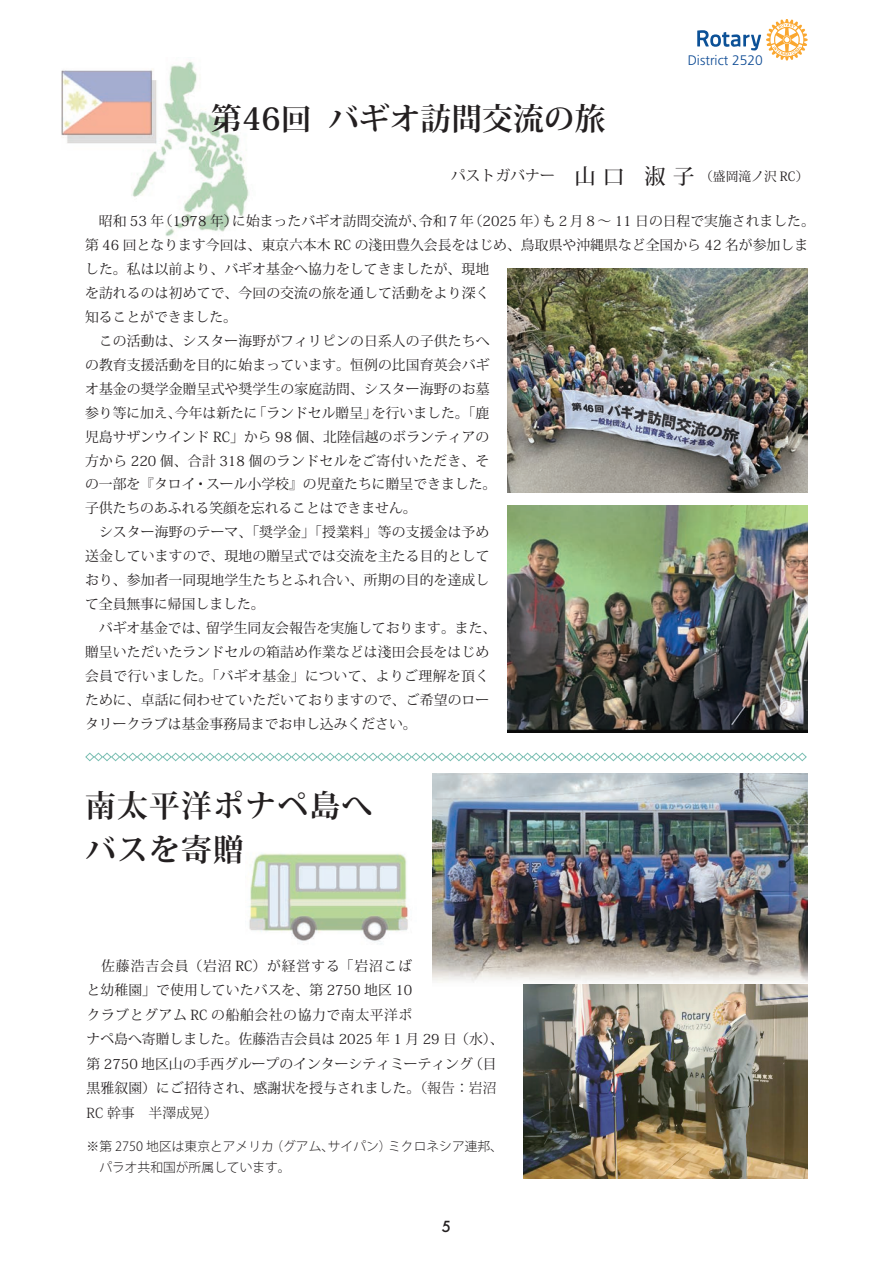
<style>
.page{position:relative;width:893px;height:1263px;background:#fff}
.page>*{position:absolute;margin:0;border:0;box-sizing:border-box;transform-origin:0 0}
.t1{font:700 30.9px/43.7px "Koz Min Pro";letter-spacing:.04em;color:#231f20}
.t2{font:700 30.9px "Koz Min Pro";color:#231f20}
.t3{font:500 14.85px "Futura";color:#231f20}
.t4{font:13.8px/23.9px "Koz Min Pro";letter-spacing:.01em;color:#231f20}
.t5{font:300 13.8px "Frutiger LT Std";color:#0f4c95}
.t6{font:300 12.75px/20.2px "Koz Go Pro";color:#231f20}
.t7{font:12.75px "Koz Min Pr 6 N";color:#231f20}
.s1{font-size:14.85px}
.s2{font-weight:500;font-size:21.3px}
.s3{font-weight:300}
</style>
<div class="page">
<img style="left:433px;top:774px;width:375px;height:211px">
<svg style="left:697px;top:19px;width:111px;height:41px"></svg>
<img style="left:61px;top:62px;width:188px;height:174px">
<img style="left:249px;top:853px;width:159px;height:91px">
<svg style="left:85px;top:752px;width:722px;height:10px"></svg>
<img style="left:508px;top:269px;width:300px;height:223px">
<img style="left:508px;top:505px;width:300px;height:227px">
<img style="left:523px;top:985px;width:285px;height:194px">
<p class="t5" style="left:688px;top:52px;width:77px">District 2520</p>
<h1 class="t2" style="left:211px;top:96px;width:396px">第46回 バギオ訪問交流の旅</h1>
<p class="t7" style="left:451px;top:169px;width:359px"><span class="s1">パストガバナー</span> <span class="s2">山口 淑子</span>（盛岡滝ノ沢 RC）</p>
<p class="t4" style="left:85px;top:209px;width:731px">　昭和 53 年（1978 年）に始まったバギオ訪問交流が、令和７年（2025 年）も２月８～ 11 日の日程で実施されました。第 46 回となります今回は、東京六本木 RC の淺田豊久会長をはじめ、鳥取県や沖縄県など全国から 42 名が参加しました。私は以前より、バギオ基金へ協力をしてきましたが、現地<br>を訪れるのは初めてで、今回の交流の旅を通して活動をより深く<br>知ることができました。<br>　この活動は、シスター海野がフィリピンの日系人の子供たちへ<br>の教育支援活動を目的に始まっています。恒例の比国育英会バギ<br>オ基金の奨学金贈呈式や奨学生の家庭訪問、シスター海野のお墓<br>参り等に加え、今年は新たに「ランドセル贈呈」を行いました。「鹿<br>児島サザンウインド RC」から 98 個、北陸信越のボランティアの<br>方から 220 個、合計 318 個のランドセルをご寄付いただき、そ<br>の一部を『タロイ・スール小学校』の児童たちに贈呈できました。<br>子供たちのあふれる笑顔を忘れることはできません。<br>　シスター海野のテーマ、「奨学金」「授業料」等の支援金は予め<br>送金していますので、現地の贈呈式では交流を主たる目的として<br>おり、参加者一同現地学生たちとふれ合い、所期の目的を達成し<br>て全員無事に帰国しました。<br>　バギオ基金では、留学生同友会報告を実施しております。また、<br>贈呈いただいたランドセルの箱詰め作業などは淺田会長をはじめ<br>会員で行いました。「バギオ基金」について、よりご理解を頂く<br>ために、卓話に伺わせていただいておりますので、ご希望のロー<br>タリークラブは基金事務局までお申し込みください。</p>
<h1 class="t1" style="left:85px;top:782px;width:289px">南太平洋ポナペ島へバスを寄贈</h1>
<p class="t4" style="left:87px;top:953px;width:418px;line-height:24.5px">　佐藤浩吉会員（岩沼 RC）が経営する「岩沼こば<br>と幼稚園」で使用していたバスを、第 2750 地区 10<br>クラブとグアム RC の船舶会社の協力で南太平洋ポ<br>ナペ島へ寄贈しました。佐藤浩吉会員は 2025 年 1 月 29 日（水）、第 2750 地区山の手西グループのインターシティミーティング（目黒雅叙園）にご招待され、感謝状を授与されました。<span class="s3">（報告：岩沼<br>RC 幹事　半澤成晃）</span></p>
<p class="t6" style="left:99px;top:1137px;width:405px;text-indent:-13px">※ 第 2750 地区は東京とアメリカ（グアム、サイパン）ミクロネシア連邦、パラオ共和国が所属しています。</p>
<p class="t3" style="left:442px;top:1216px;width:11px">5</p>
</div>
